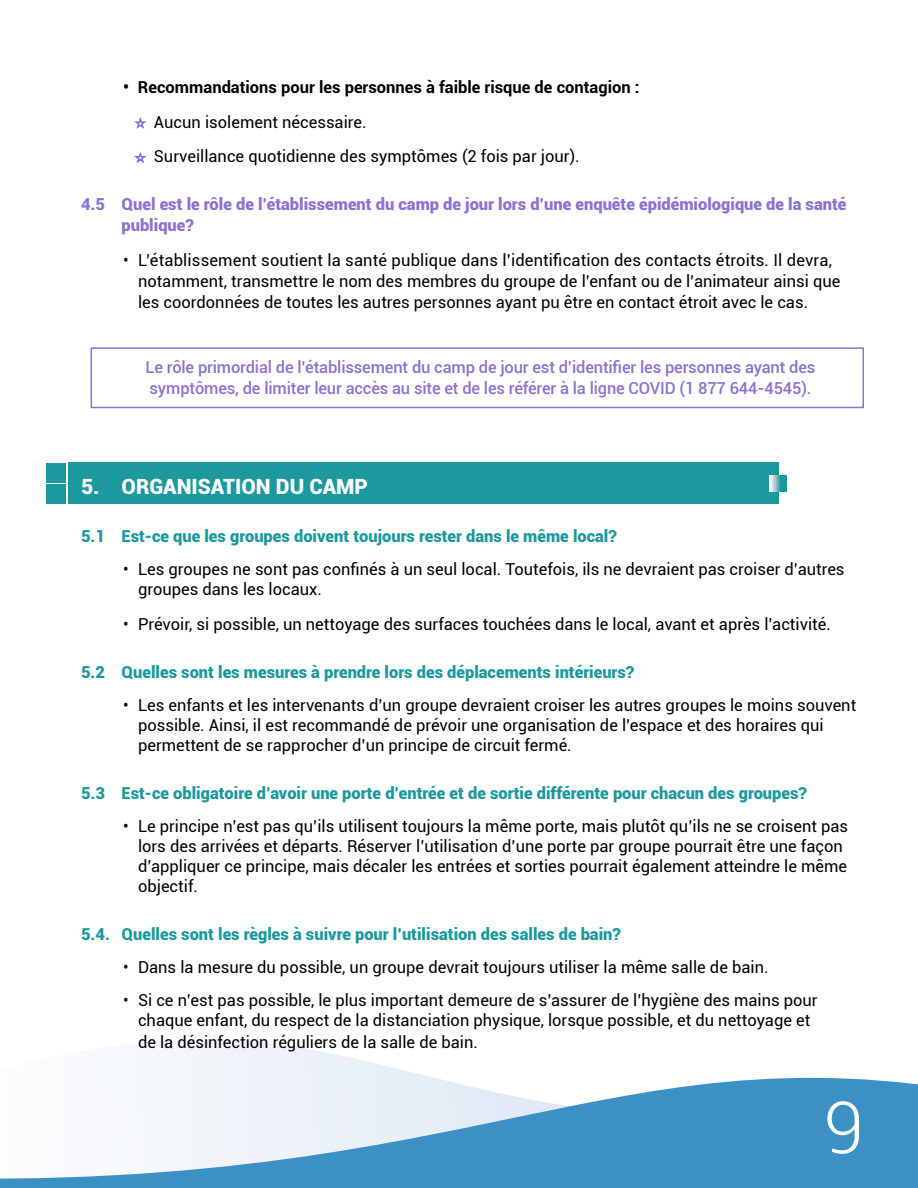
<style>
.page{position:relative;width:918px;height:1188px;background:#fff}
.page>*{position:absolute;margin:0;border:0;box-sizing:border-box;transform-origin:0 0}
.t1{font:300 72px "Roboto";color:#fff}
.t2{font:900 21px "Roboto";color:#fff}
.t3{font:16.5px/19.8px "Roboto";color:#000}
.t4{font:900 16.5px "Roboto";color:#1c999f}
.t5{font:500 16.5px/21px "Roboto";letter-spacing:-.01em;color:#8973d3}
.t6{font:900 16.5px/21px "Roboto";color:#8973d3}
.t7{font:700 16.5px "Roboto";color:#000}
</style>
<div class="page">
<div style="left:68px;top:463px;width:710px;height:41px;background:#1c999f"></div>
<div style="left:46px;top:463px;width:20px;height:19px;background:#1c999f"></div>
<div style="left:46px;top:484px;width:20px;height:20px;background:#1c999f"></div>
<div style="left:91px;top:347px;width:773px;height:61px;border:2px solid #8973d3"></div>
<svg style="left:770px;top:475px;width:16px;height:17px"></svg>
<svg style="left:0;top:1040px;width:918px;height:148px"></svg>
<p class="t7" style="left:123px;top:76px;width:518px">• Recommandations pour les personnes à faible risque de contagion :</p>
<p class="t3" style="left:154px;top:104px;width:427px;line-height:34.5px">Aucun isolement nécessaire.<br>Surveillance quotidienne des symptômes (2 fois par jour).</p>
<p class="t6" style="left:122px;top:193px;width:727px;text-indent:-41px">4.5 Quel est le rôle de l’établissement du camp de jour lors d’une enquête épidémiologique de la santé publique?</p>
<p class="t3" style="left:138px;top:249px;width:704px;line-height:21px;text-indent:-15px">• L’établissement soutient la santé publique dans l’identification des contacts étroits. Il devra, notamment, transmettre le nom des membres du groupe de l’enfant ou de l’animateur ainsi que les coordonnées de toutes les autres personnes ayant pu être en contact étroit avec le cas.</p>
<p class="t5" style="left:146px;top:356px;width:671px">Le rôle primordial de l’établissement du camp de jour est d’identifier les personnes ayant des symptômes, de limiter leur accès au site et de les référer à la ligne COVID (1 877 644-4545).</p>
<p class="t2" style="left:81px;top:472px;width:288px">5. ORGANISATION DU CAMP</p>
<p class="t4" style="left:81px;top:524px;width:537px">5.1 Est-ce que les groupes doivent toujours rester dans le même local?</p>
<p class="t3" style="left:138px;top:559px;width:708px;text-indent:-15px">• Les groupes ne sont pas confinés à un seul local. Toutefois, ils ne devraient pas croiser d’autres groupes dans les locaux.</p>
<p class="t3" style="left:123px;top:614px;width:709px">• Prévoir, si possible, un nettoyage des surfaces touchées dans le local, avant et après l’activité.</p>
<p class="t4" style="left:81px;top:661px;width:555px">5.2 Quelles sont les mesures à prendre lors des déplacements intérieurs?</p>
<p class="t3" style="left:138px;top:695px;width:720px;text-indent:-15px">• Les enfants et les intervenants d’un groupe devraient croiser les autres groupes le moins souvent possible. Ainsi, il est recommandé de prévoir une organisation de l’espace et des horaires qui permettent de se rapprocher d’un principe de circuit fermé.</p>
<p class="t4" style="left:81px;top:781px;width:727px">5.3 Est-ce obligatoire d’avoir une porte d’entrée et de sortie différente pour chacun des groupes?</p>
<p class="t3" style="left:138px;top:816px;width:712px;text-indent:-15px">• Le principe n’est pas qu’ils utilisent toujours la même porte, mais plutôt qu’ils ne se croisent pas lors des arrivées et départs. Réserver l’utilisation d’une porte par groupe pourrait être une façon d’appliquer ce principe, mais décaler les entrées et sorties pourrait également atteindre le même objectif.</p>
<p class="t4" style="left:81px;top:922px;width:541px">5.4. Quelles sont les règles à suivre pour l’utilisation des salles de bain?</p>
<p class="t3" style="left:123px;top:957px;width:647px">• Dans la mesure du possible, un groupe devrait toujours utiliser la même salle de bain.</p>
<p class="t3" style="left:123px;top:990px;width:696px;text-align:center">• Si ce n’est pas possible, le plus important demeure de s’assurer de l’hygiène des mains pour chaque enfant, du respect de la distanciation physique, lorsque possible, et du nettoyage et</p>
<p class="t3" style="left:138px;top:1031px;width:341px">de la désinfection réguliers de la salle de bain.</p>
<h1 class="t1" style="left:824px;top:1078px;width:41px">9</h1>
</div>
